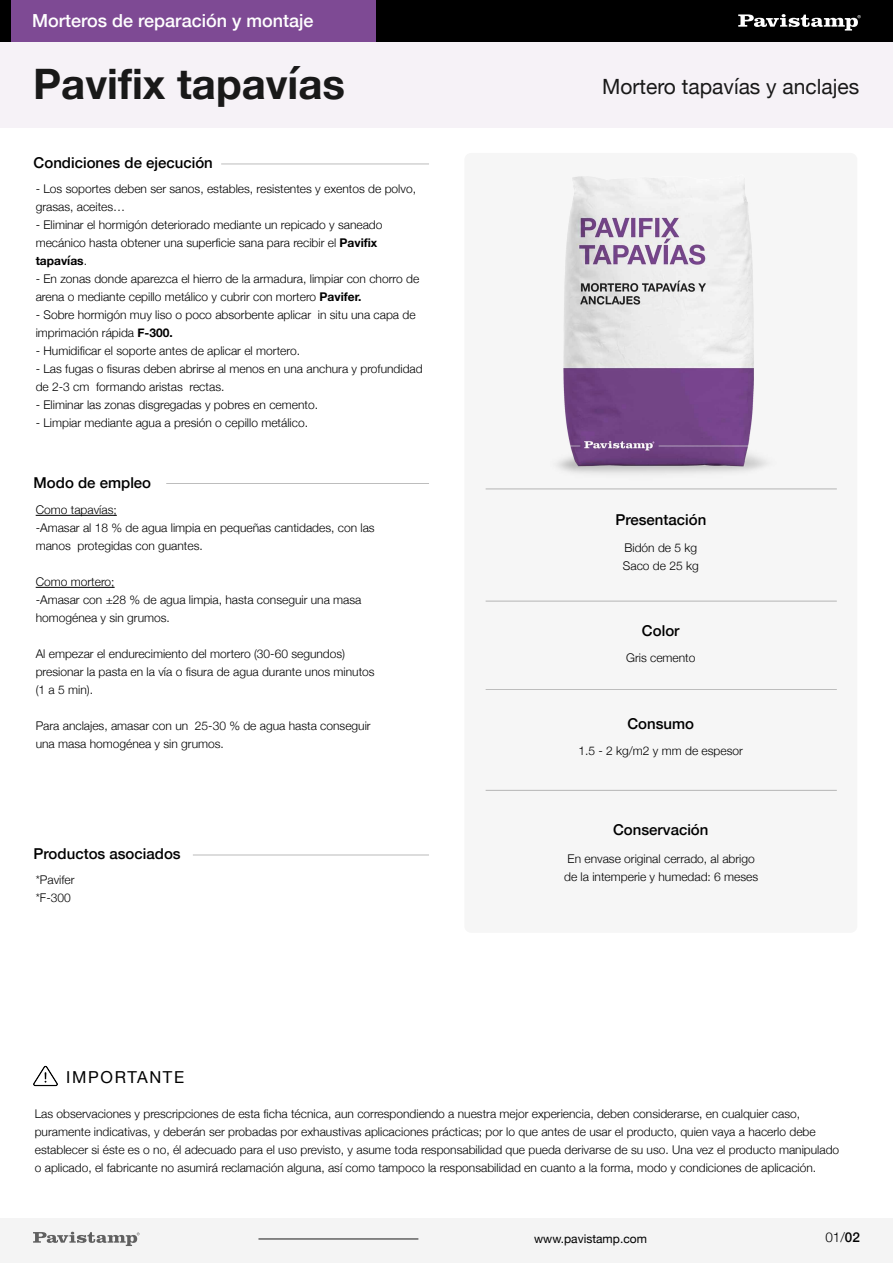
<style>
.page{position:relative;width:893px;height:1263px;background:#fff}
.page>*{position:absolute;margin:0;border:0;box-sizing:border-box;transform-origin:0 0}
.t1{font:700 42px "Helvetica Neue";color:#191919}
.t2{font:21px "Helvetica Neue";color:#191919}
.t3{font:500 18px "Helvetica Neue";color:#fff}
.t4{font:16.5px "Helvetica Neue";letter-spacing:.1em;color:#000}
.t5{font:500 15px "Helvetica Neue";color:#000}
.t6{font:300 13.5px "Helvetica Neue";color:#000}
.t7{font:300 12px/18px "Helvetica Neue";color:#000}
.t8{font:12px "Helvetica Neue";color:#000}
.s1{font-weight:700}
.s2{font-weight:500}
</style>
<div class="page">
<div style="left:0;top:0;width:376px;height:41px;background:#7e4a94"></div>
<div style="left:0;top:41px;width:893px;height:86px;background:#f6f2f7"></div>
<div style="left:376px;top:0;width:517px;height:41px;background:#000"></div>
<svg style="left:738px;top:14px;width:123px;height:17px"></svg>
<div style="left:0;top:0;width:11px;height:41px;background:#000"></div>
<div style="left:464px;top:153px;width:393px;height:780px;background:#f4f4f4;border-radius:7px"></div>
<hr style="left:486px;top:601px;width:351px;height:1px;background:#191919">
<hr style="left:486px;top:489px;width:351px;height:1px;background:#191919">
<hr style="left:486px;top:689px;width:351px;height:1px;background:#191919">
<hr style="left:486px;top:790px;width:351px;height:1px;background:#191919">
<div style="left:0;top:1218px;width:893px;height:45px;background:#f4f4f4"></div>
<svg style="left:33px;top:1232px;width:107px;height:14px"></svg>
<hr style="left:258px;top:1239px;width:160px;height:1px;background:#191919">
<img style="left:34px;top:1065px;width:23px;height:22px">
<hr style="left:166px;top:483px;width:263px;height:1px;background:#191919">
<hr style="left:36px;top:515px;width:81px;height:1px;background:#000">
<hr style="left:36px;top:587px;width:79px;height:1px;background:#000">
<hr style="left:193px;top:855px;width:236px;height:1px;background:#191919">
<hr style="left:221px;top:164px;width:208px;height:1px;background:#191919">
<img style="left:537px;top:176px;width:248px;height:314px">
<h3 class="t3" style="left:32px;top:6px;width:283px">Morteros de reparación y montaje</h3>
<h1 class="t1" style="left:33px;top:51px;width:313px">Pavifix tapavías</h1>
<p class="t5" style="left:34px;top:151px;width:181px">Condiciones de ejecución</p>
<p class="t7" style="left:36px;top:179px;width:382px">- Los soportes deben ser sanos, estables, resistentes y exentos de polvo, grasas, aceites…</p>
<p class="t7" style="left:36px;top:215px;width:348px">- Eliminar el hormigón deteriorado mediante un repicado y saneado mecánico hasta obtener una superficie sana para recibir el <span class="s1">Pavifix tapavías</span>.</p>
<p class="t7" style="left:36px;top:269px;width:385px">- En zonas donde aparezca el hierro de la armadura, limpiar con chorro de arena o mediante cepillo metálico y cubrir con mortero <span class="s1">Pavifer.</span></p>
<p class="t7" style="left:36px;top:305px;width:381px">- Sobre hormigón muy liso o poco absorbente aplicar in situ una capa de imprimación rápida <span class="s1">F-300.</span></p>
<p class="t7" style="left:36px;top:341px;width:266px">- Humidificar el soporte antes de aplicar el mortero.</p>
<p class="t7" style="left:36px;top:359px;width:388px">- Las fugas o fisuras deben abrirse al menos en una anchura y profundidad de 2-3 cm formando aristas rectas.</p>
<p class="t7" style="left:36px;top:395px;width:284px">- Eliminar las zonas disgregadas y pobres en cemento.</p>
<p class="t7" style="left:36px;top:413px;width:274px">- Limpiar mediante agua a presión o cepillo metálico.</p>
<p class="t5" style="left:34px;top:470px;width:119px">Modo de empleo</p>
<p class="t7" style="left:36px;top:500px;width:340px">Como tapavías;<br>-Amasar al 18 % de agua limpia en pequeñas cantidades, con las manos protegidas con guantes.</p>
<p class="t7" style="left:36px;top:572px;width:327px">Como mortero;<br>-Amasar con ±28 % de agua limpia, hasta conseguir una masa homogénea y sin grumos.</p>
<p class="t7" style="left:36px;top:644px;width:340px">Al empezar el endurecimiento del mortero (30-60 segundos) presionar la pasta en la vía o fisura de agua durante unos minutos (1 a 5 min).</p>
<p class="t7" style="left:36px;top:716px;width:337px">Para anclajes, amasar con un 25-30 % de agua hasta conseguir una masa homogénea y sin grumos.</p>
<p class="t5" style="left:34px;top:842px;width:149px">Productos asociados</p>
<p class="t7" style="left:36px;top:870px;width:40px">*Pavifer *F-300</p>
<h2 class="t2" style="left:602px;top:71px;width:259px">Mortero tapavías y anclajes</h2>
<p class="t5" style="left:615px;top:508px;width:92px">Presentación</p>
<p class="t7" style="left:623px;top:538px;width:77px">Bidón de 5 kg<br>Saco de 25 kg</p>
<p class="t5" style="left:642px;top:619px;width:39px">Color</p>
<p class="t7" style="left:626px;top:648px;width:71px">Gris cemento</p>
<p class="t5" style="left:627px;top:711px;width:68px">Consumo</p>
<p class="t7" style="left:578px;top:741px;width:166px">1.5 - 2 kg/m2 y mm de espesor</p>
<p class="t5" style="left:613px;top:818px;width:97px">Conservación</p>
<p class="t7" style="left:564px;top:849px;width:196px">En envase original cerrado, al abrigo de la intemperie y humedad: 6 meses</p>
<h3 class="t4" style="left:66px;top:1065px;width:119px">IMPORTANTE</h3>
<p class="t7" style="left:35px;top:1104px;width:806px">Las observaciones y prescripciones de esta ficha técnica, aun correspondiendo a nuestra mejor experiencia, deben considerarse, en cualquier caso, puramente indicativas, y deberán ser probadas por exhaustivas aplicaciones prácticas; por lo que antes de usar el producto, quien vaya a hacerlo debe establecer si éste es o no, él adecuado para el uso previsto, y asume toda responsabilidad que pueda derivarse de su uso. Una vez el producto manipulado o aplicado, el fabricante no asumirá reclamación alguna, así como tampoco la responsabilidad en cuanto a la forma, modo y condiciones de aplicación.</p>
<p class="t8" style="left:534px;top:1230px;width:114px">www.pavistamp.com</p>
<p class="t6" style="left:825px;top:1226px;width:36px">01/<span class="s2">02</span></p>
</div>
